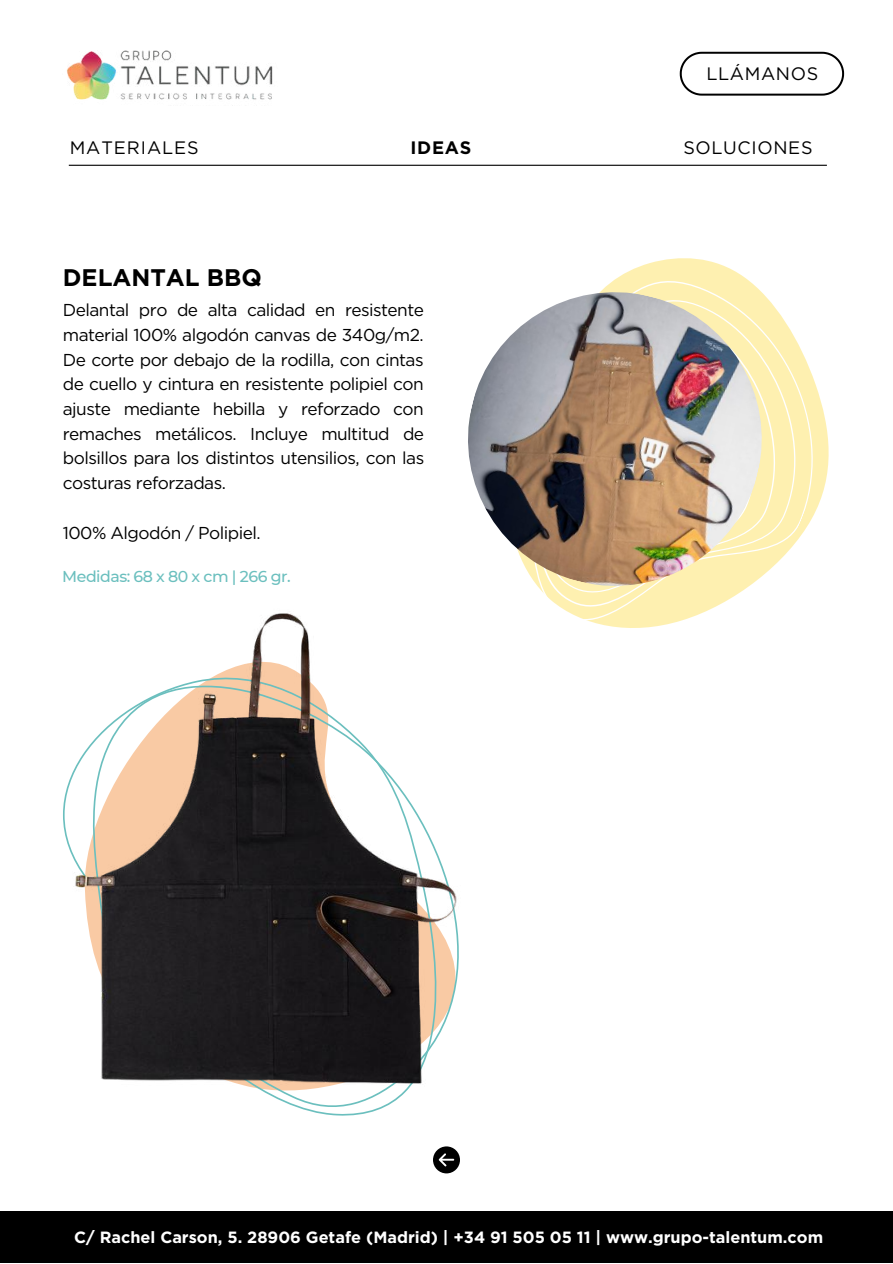
<style>
.page{position:relative;width:893px;height:1264px;background:#fff}
.page>*{position:absolute;margin:0;border:0;box-sizing:border-box;transform-origin:0 0}
.t1{font:700 24px "Gotham";color:#000}
.t2{font:18px "Gotham";letter-spacing:.035em;color:#000}
.t3{font:18px "Gotham";letter-spacing:.055em;color:#000}
.t4{font:700 18px "Gotham";letter-spacing:.045em;color:#000}
.t5{font:17.25px/24.8px "Gotham";letter-spacing:-.03em;color:#000;text-align:justify}
.t6{font:700 16.2px "Gotham";color:#fff}
.t7{font:500 15.75px "Montserrat";letter-spacing:-.03em;color:#6bbfbe}
</style>
<div class="page">
<svg style="left:622px;top:258px;width:207px;height:237px"></svg>
<svg style="left:610px;top:275px;width:212px;height:353px"></svg>
<svg style="left:560px;top:301px;width:237px;height:325px;fill:#fef0b0"></svg>
<svg style="left:551px;top:600px;width:218px;height:7px;fill:#fef0b0"></svg>
<div style="left:0;top:1210px;width:892px;height:52px;background:#000"></div>
<svg style="left:679px;top:52px;width:165px;height:44px"></svg>
<img style="left:66px;top:50px;width:207px;height:50px">
<img style="left:468px;top:277px;width:308px;height:323px">
<hr style="left:69px;top:165px;width:757px;height:1px;background:#000">
<svg style="left:433px;top:1148px;width:26px;height:25px"></svg>
<img style="left:63px;top:587px;width:474px;height:561px">
<p class="t2" style="left:706px;top:62px;width:113px">LLÁMANOS</p>
<p class="t3" style="left:70px;top:136px;width:131px">MATERIALES</p>
<p class="t4" style="left:410px;top:136px;width:62px">IDEAS</p>
<p class="t2" style="left:683px;top:136px;width:131px">SOLUCIONES</p>
<h1 class="t1" style="left:63px;top:263px;width:201px">DELANTAL BBQ</h1>
<p class="t5" style="left:63px;top:297px;width:363px">Delantal pro de alta calidad en resistente material 100% algodón canvas de 340g/m2.<br>De corte por debajo de la rodilla, con cintas de cuello y cintura en resistente polipiel con ajuste mediante hebilla y reforzado con remaches metálicos. Incluye multitud de bolsillos para los distintos utensilios, con las costuras reforzadas.</p>
<p class="t5" style="left:63px;top:520px;width:199px">100% Algodón / Polipiel.</p>
<p class="t7" style="left:62px;top:567px;width:230px">Medidas: 68 x 80 x cm | 266 gr.</p>
<p class="t6" style="left:74px;top:1226px;width:750px">C/ Rachel Carson, 5. 28906 Getafe (Madrid) | +34 91 505 05 11 | www.grupo-talentum.com</p>
</div>
